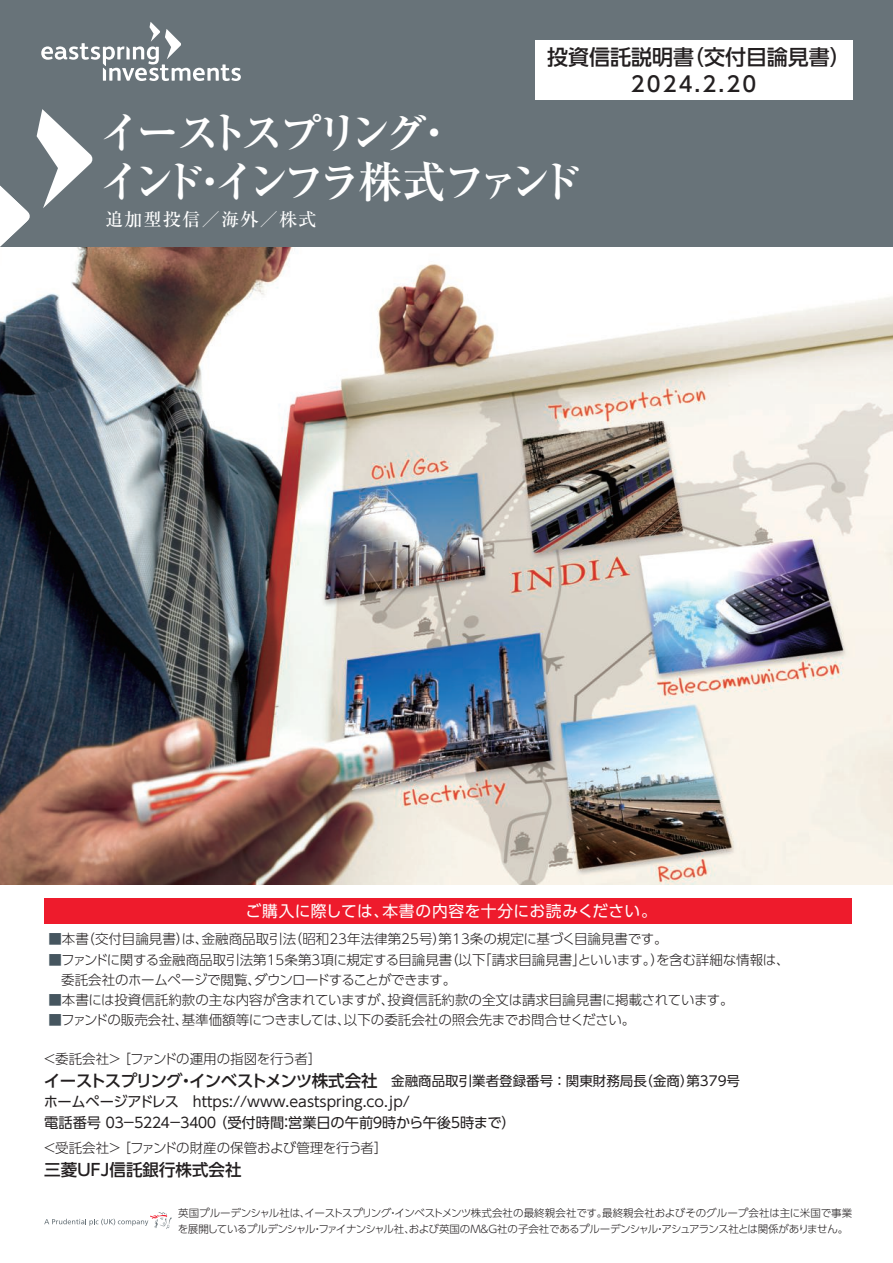
<style>
.page{position:relative;width:893px;height:1263px;background:#fff}
.page>*{position:absolute;margin:0;border:0;box-sizing:border-box;transform-origin:0 0}
.t1{font:700 43.5px/49.5px "Ryumin Pro";letter-spacing:-.18em;color:#fff}
.t2{font:500 21px/27px "UD Shin Go Pro";color:#231f20;text-align:center}
.t3{font:500 18px "Ryumin Pro";letter-spacing:.075em;color:#fff}
.t4{font:500 16.5px "UD Shin Go Pro";color:#231f20}
.t5{font:15.75px "UD Shin Go Pro";letter-spacing:.025em;color:#fff}
.t6{font:14.25px/21.3px "UD Shin Go Pro";color:#231f20}
.t7{font:300 13.5px/20.2px "UD Shin Go Pro";letter-spacing:-.005em;color:#231f20}
.t8{font:13.5px/21.8px "UD Shin Go Pro";color:#231f20}
.t9{font:300 10.5px/15.8px "UD Shin Go Pro";letter-spacing:-.03em;color:#231f20}
.s1{color:#45555f}
.s2{font-weight:300}
.s3{font-weight:500;font-size:16.5px}
</style>
<div class="page">
<img style="left:0;top:247px;width:893px;height:637px">
<div style="left:0;top:0;width:893px;height:247px;background:#687379"></div>
<svg style="left:37px;top:109px;width:56px;height:99px"></svg>
<svg style="left:41px;top:22px;width:200px;height:59px"></svg>
<svg style="left:0;top:185px;width:30px;height:74px"></svg>
<svg style="left:44px;top:1212px;width:128px;height:17px"></svg>
<div style="left:44px;top:898px;width:808px;height:26px;background:#ee1b2c"></div>
<div style="left:535px;top:40px;width:317px;height:60px;background:#fff"></div>
<h2 class="t2" style="left:547px;top:43px;width:305px">投資信託説明書（交付目論見書）<br>2024.2.20</h2>
<h1 class="t1" style="left:99px;top:105px;width:485px">イーストスプリング・<br>インド・インフラ株式ファンド</h1>
<h3 class="t3" style="left:105px;top:205px;width:213px">追加型投信／海外／株式</h3>
<p class="t5" style="left:246px;top:898px;width:413px">ご購入に際しては、本書の内容を十分にお読みください。</p>
<p class="t7" style="left:48px;top:929px;width:621px"><span class="s1">■</span>本書（交付目論見書）は、金融商品取引法（昭和23年法律第25号）第13条の規定に基づく目論見書です。</p>
<p class="t7" style="left:61px;top:949px;width:730px;text-indent:-13px"><span class="s1">■</span>ファンドに関する金融商品取引法第15条第3項に規定する目論見書（以下「請求目論見書」といいます。）を含む詳細な情報は、委託会社のホームページで閲覧、ダウンロードすることができます。</p>
<p class="t7" style="left:48px;top:989px;width:687px"><span class="s1">■</span>本書には投資信託約款の主な内容が含まれていますが、投資信託約款の全文は請求目論見書に掲載されています。</p>
<p class="t7" style="left:48px;top:1010px;width:588px"><span class="s1">■</span>ファンドの販売会社、基準価額等につきましては、以下の委託会社の照会先までお問合せください。</p>
<p class="t8" style="left:43px;top:1048px;width:699px"><span class="s2">＜委託会社＞［ファンドの運用の指図を行う者］<br></span><span class="s3">イーストスプリング・インベストメンツ株式会社</span>　金融商品取引業者登録番号 ：関東財務局長（金商）第379号</p>
<p class="t6" style="left:44px;top:1090px;width:473px">ホームページアドレス　https://www.eastspring.co.jp/<br>電話番号 ０３－５２２４－３４００ （受付時間：営業日の午前９時から午後５時まで）</p>
<p class="t7" style="left:43px;top:1137px;width:346px">＜受託会社＞［ファンドの財産の保管および管理を行う者］</p>
<p class="t4" style="left:44px;top:1156px;width:199px">三菱ＵＦＪ信託銀行株式会社</p>
<p class="t9" style="left:178px;top:1205px;width:676px">英国プルーデンシャル社は、イーストスプリング・インベストメンツ株式会社の最終親会社です。最終親会社およびそのグループ会社は主に米国で事業を展開しているプルデンシャル・ファイナンシャル社、および英国のM&amp;G社の子会社であるプルーデンシャル・アシュアランス社とは関係がありません。</p>
</div>
